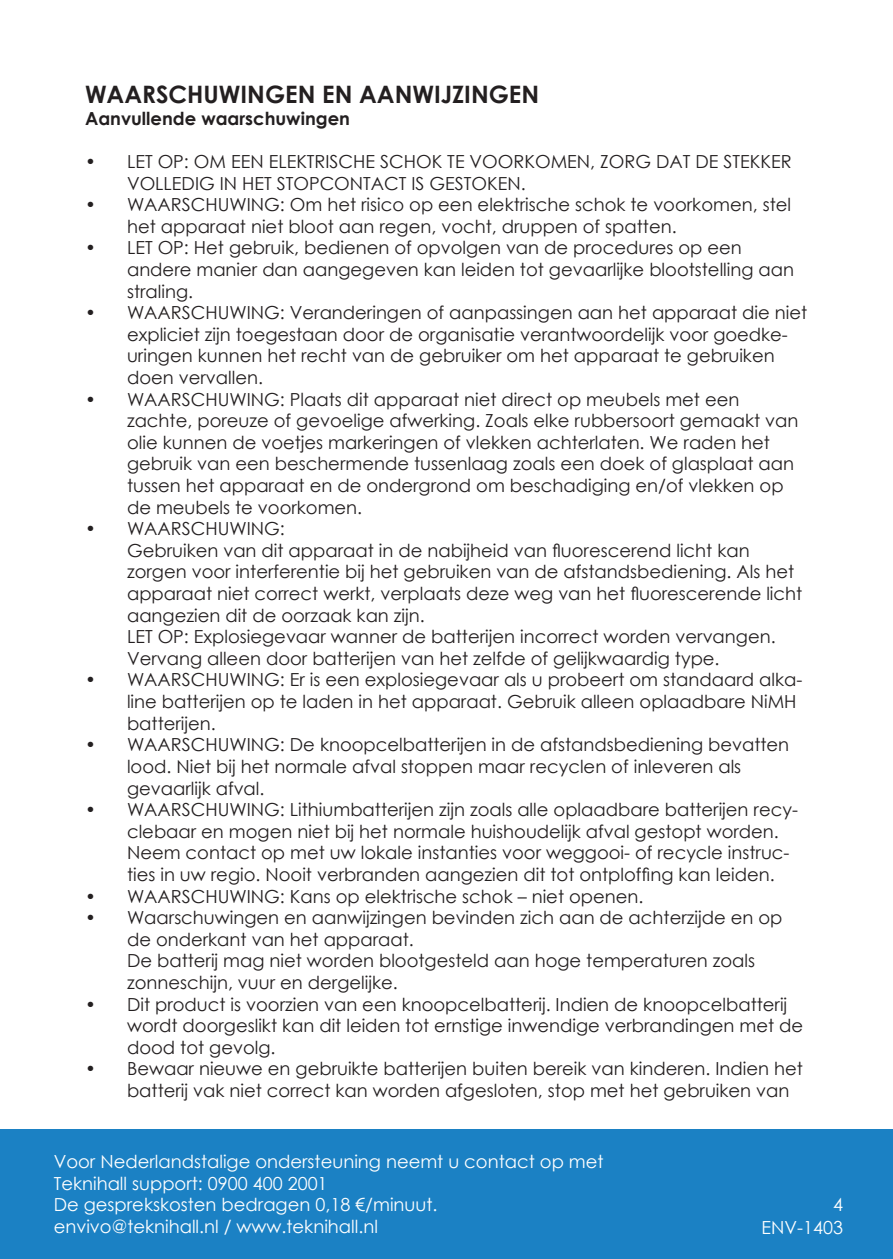
<style>
.page{position:relative;width:893px;height:1259px;background:#fff}
.page>*{position:absolute;margin:0;border:0;box-sizing:border-box;transform-origin:0 0}
.Brødtekst{font:700 24px "Century Gothic";color:#231f20}
.Brød_tabualtor{font:18px/21.6px "Century Gothic";color:#231f20}
.t1{font:18px/21.6px "Century Gothic";color:#fff}
.Brødtekst-2{font:700 18px "Century Gothic";color:#231f20}
</style>
<div class="page">
<div style="left:0;top:1129px;width:893px;height:130px;background:#1b81c4"></div>
<p class="Brødtekst" style="left:85px;top:76px;width:456px">WAARSCHUWINGEN EN AANWIJZINGEN</p>
<p class="Brødtekst-2" style="left:85px;top:104px;width:266px">Aanvullende waarschuwingen</p>
<p class="Brød_tabualtor" style="left:127px;top:150px;width:666px;text-indent:-42px">• LET OP: OM EEN ELEKTRISCHE SCHOK TE VOORKOMEN, ZORG DAT DE STEKKER<br>VOLLEDIG IN HET STOPCONTACT IS GESTOKEN.</p>
<p class="Brød_tabualtor" style="left:127px;top:193px;width:665px;text-indent:-42px">• WAARSCHUWING: Om het risico op een elektrische schok te voorkomen, stel het apparaat niet bloot aan regen, vocht, druppen of spatten.</p>
<p class="Brød_tabualtor" style="left:127px;top:237px;width:669px;text-indent:-42px">• LET OP: Het gebruik, bedienen of opvolgen van de procedures op een andere manier dan aangegeven kan leiden tot gevaarlijke blootstelling aan straling.</p>
<p class="Brød_tabualtor" style="left:127px;top:301px;width:682px;text-indent:-42px">• WAARSCHUWING: Veranderingen of aanpassingen aan het apparaat die niet expliciet zijn toegestaan door de organisatie verantwoordelijk voor goedke&shy;uringen kunnen het recht van de gebruiker om het apparaat te gebruiken doen vervallen.</p>
<p class="Brød_tabualtor" style="left:127px;top:388px;width:673px;text-indent:-42px">• WAARSCHUWING: Plaats dit apparaat niet direct op meubels met een zachte, poreuze of gevoelige afwerking. Zoals elke rubbersoort gemaakt van olie kunnen de voetjes markeringen of vlekken achterlaten. We raden het gebruik van een beschermende tussenlaag zoals een doek of glasplaat aan tussen het apparaat en de ondergrond om beschadiging en/of vlekken op de meubels te voorkomen.</p>
<p class="Brød_tabualtor" style="left:85px;top:517px;width:201px">• WAARSCHUWING:</p>
<p class="Brød_tabualtor" style="left:127px;top:539px;width:677px">Gebruiken van dit apparaat in de nabijheid van fluorescerend licht kan zorgen voor interferentie bij het gebruiken van de afstandsbediening. Als het apparaat niet correct werkt, verplaats deze weg van het fluorescerende licht aangezien dit de oorzaak kan zijn.</p>
<p class="Brød_tabualtor" style="left:127px;top:625px;width:650px">LET OP: Explosiegevaar wanner de batterijen incorrect worden vervangen.<br>Vervang alleen door batterijen van het zelfde of gelijkwaardig type.</p>
<p class="Brød_tabualtor" style="left:127px;top:669px;width:677px;text-indent:-42px">• WAARSCHUWING: Er is een explosiegevaar als u probeert om standaard alka&shy;line batterijen op te laden in het apparaat. Gebruik alleen oplaadbare NiMH batterijen.</p>
<p class="Brød_tabualtor" style="left:127px;top:733px;width:664px;text-indent:-42px">• WAARSCHUWING: De knoopcelbatterijen in de afstandsbediening bevatten lood. Niet bij het normale afval stoppen maar recyclen of inleveren als gevaarlijk afval.</p>
<p class="Brød_tabualtor" style="left:127px;top:798px;width:672px;text-indent:-42px">• WAARSCHUWING: Lithiumbatterijen zijn zoals alle oplaadbare batterijen recy&shy;clebaar en mogen niet bij het normale huishoudelijk afval gestopt worden.<br>Neem contact op met uw lokale instanties voor weggooi- of recycle instruc&shy;ties in uw regio. Nooit verbranden aangezien dit tot ontploffing kan leiden.</p>
<p class="Brød_tabualtor" style="left:85px;top:885px;width:560px">• WAARSCHUWING: Kans op elektrische schok – niet openen.</p>
<p class="Brød_tabualtor" style="left:127px;top:906px;width:657px;text-indent:-42px">• Waarschuwingen en aanwijzingen bevinden zich aan de achterzijde en op de onderkant van het apparaat.</p>
<p class="Brød_tabualtor" style="left:127px;top:949px;width:630px">De batterij mag niet worden blootgesteld aan hoge temperaturen zoals zonneschijn, vuur en dergelijke.</p>
<p class="Brød_tabualtor" style="left:127px;top:993px;width:678px;text-indent:-42px">• Dit product is voorzien van een knoopcelbatterij. Indien de knoopcelbatterij wordt doorgeslikt kan dit leiden tot ernstige inwendige verbrandingen met de dood tot gevolg.</p>
<p class="Brød_tabualtor" style="left:127px;top:1057px;width:677px;text-indent:-42px">• Bewaar nieuwe en gebruikte batterijen buiten bereik van kinderen. Indien het batterij vak niet correct kan worden afgesloten, stop met het gebruiken van</p>
<p class="t1" style="left:54px;top:1150px;width:551px">Voor Nederlandstalige ondersteuning neemt u contact op met Teknihall support: 0900 400 2001<br>De gesprekskosten bedragen 0,18 €/minuut. envivo@teknihall.nl / www.teknihall.nl</p>
<p class="t1" style="left:833px;top:1193px;width:11px">4</p>
<p class="t1" style="left:762px;top:1216px;width:83px">ENV-1403</p>
</div>
